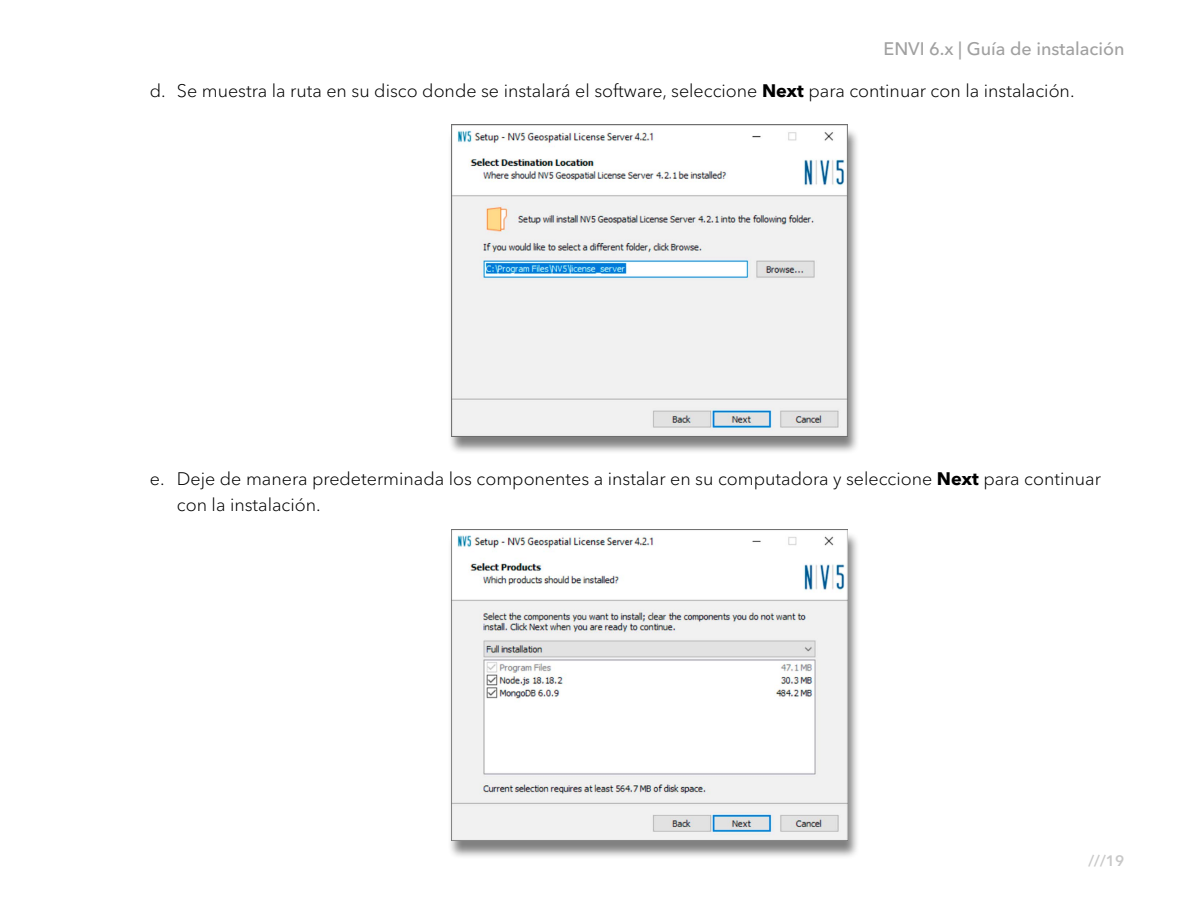
<style>
.page{position:relative;width:1188px;height:918px;background:#fff}
.page>*{position:absolute;margin:0;border:0;box-sizing:border-box;transform-origin:0 0}
.t1{font:300 18px/25.5px "Avenir Next Cyr";color:#000}
.t2{font:500 18px "Avenir Next Cyr";color:#a0a0a0}
.t3{font:600 15px "Avenir Next Cyr";color:#c8c8c8}
.s1{font-weight:700}
</style>
<div class="page">
<div style="left:448px;top:127px;width:412px;height:328px;background:#000;opacity:.5"></div>
<img style="left:452px;top:125px;width:396px;height:311px">
<div style="left:448px;top:532px;width:412px;height:327px;background:#000;opacity:.5"></div>
<img style="left:452px;top:529px;width:396px;height:311px">
<p class="t2" style="left:884px;top:38px;width:243px">ENVI 6.x | Guía de instalación</p>
<p class="t1" style="left:150px;top:78px;width:926px">d. Se muestra la ruta en su disco donde se instalará el software, seleccione <span class="s1">Next</span> para continuar con la instalación.</p>
<p class="t1" style="left:177px;top:466px;width:926px;text-indent:-27px">e. Deje de manera predeterminada los componentes a instalar en su computadora y seleccione <span class="s1">Next</span> para continuar con la instalación.</p>
<p class="t3" style="left:1088px;top:851px;width:37px">///19</p>
</div>
